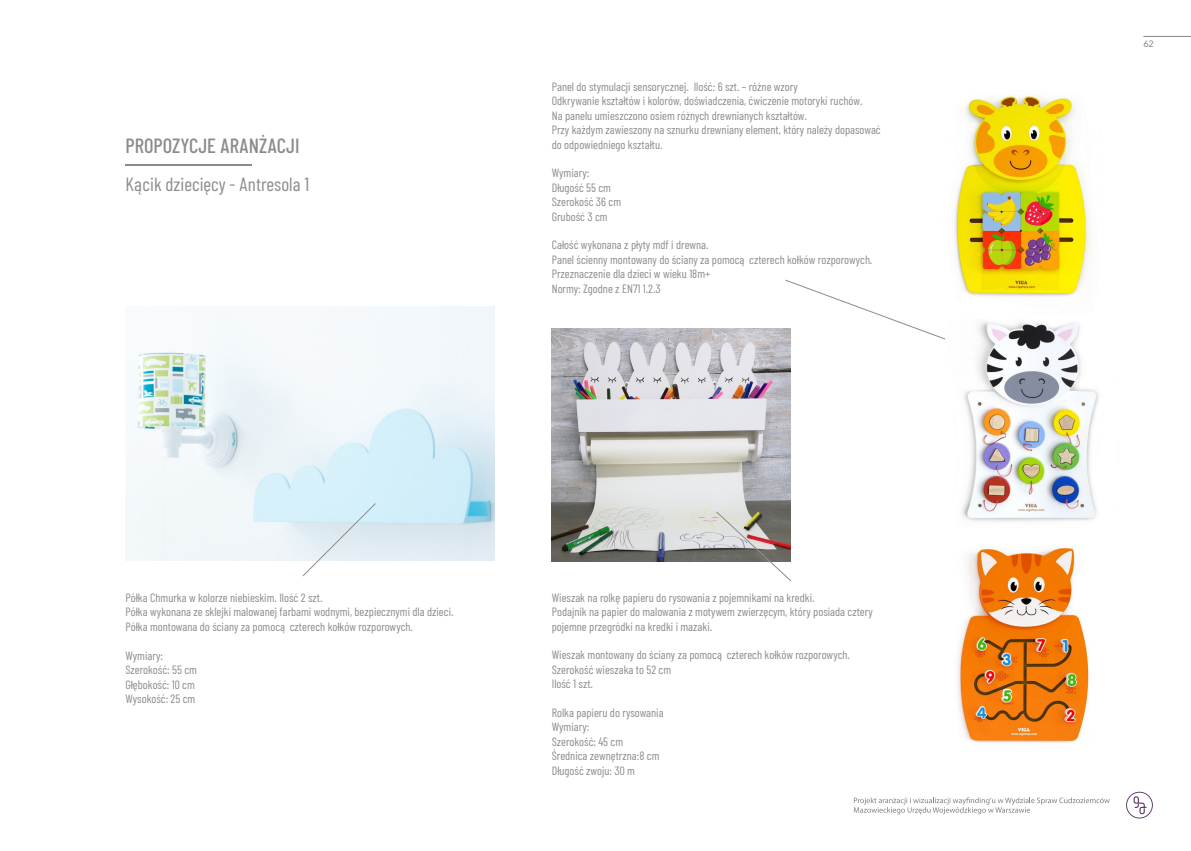
<style>
.page{position:relative;width:1191px;height:851px;background:#fff}
.page>*{position:absolute;margin:0;border:0;box-sizing:border-box;transform-origin:0 0}
.t1{font:500 20.5px "Barlow Condensed";color:#898c8d}
.t2{font:19px "Barlow Condensed";color:#898c8d}
.t3{font:12px/14.4px "Barlow Condensed";color:#898c8d}
.t4{font:9px "Lato";color:#7f8586}
</style>
<div class="page">
<svg style="left:1126px;top:791px;width:26px;height:27px"></svg>
<svg style="left:853px;top:797px;width:256px;height:17px"></svg>
<hr style="left:1143px;top:36px;width:48px;height:1px;background:#7f8586">
<img style="left:552px;top:329px;width:239px;height:232px">
<img style="left:962px;top:322px;width:137px;height:200px">
<svg style="left:784px;top:279px;width:161px;height:61px"></svg>
<svg style="left:715px;top:510px;width:77px;height:72px"></svg>
<hr style="left:125px;top:164px;width:127px;height:2px;background:#898c8d">
<img style="left:957px;top:547px;width:132px;height:196px">
<img style="left:908px;top:96px;width:183px;height:223px">
<img style="left:125px;top:306px;width:369px;height:254px">
<svg style="left:301px;top:502px;width:76px;height:75px"></svg>
<p class="t1" style="left:125px;top:133px;width:175px">PROPOZYCJE ARANŻACJI</p>
<p class="t2" style="left:125px;top:172px;width:185px">Kącik dziecięcy - Antresola 1</p>
<p class="t3" style="left:552px;top:79px;width:312px">Panel do stymulacji sensorycznej. Ilość: 6 szt. – różne wzory<br>Odkrywanie kształtów i kolorów, doświadczenia, ćwiczenie motoryki ruchów.</p>
<p class="t3" style="left:552px;top:108px;width:257px">Na panelu umieszczono osiem różnych drewnianych kształtów.</p>
<p class="t3" style="left:552px;top:122px;width:330px">Przy każdym zawieszony na sznurku drewniany element, który należy dopasować do odpowiedniego kształtu.</p>
<p class="t3" style="left:552px;top:165px;width:71px">Wymiary:<br>Długość 55 cm<br>Szerokość 36 cm<br>Grubość 3 cm</p>
<p class="t3" style="left:552px;top:237px;width:158px">Całość wykonana z płyty mdf i drewna.</p>
<p class="t3" style="left:552px;top:252px;width:322px">Panel ścienny montowany do ściany za pomocą czterech kołków rozporowych.</p>
<p class="t3" style="left:552px;top:266px;width:160px">Przeznaczenie dla dzieci w wieku 18m+<br>Normy: Zgodne z EN71 1.2.3</p>
<p class="t3" style="left:125px;top:590px;width:329px">Półka Chmurka w kolorze niebieskim. Ilość 2 szt.<br>Półka wykonana ze sklejki malowanej farbami wodnymi, bezpiecznymi dla dzieci.<br>Półka montowana do ściany za pomocą czterech kołków rozporowych.</p>
<p class="t3" style="left:125px;top:647px;width:73px">Wymiary:<br>Szerokość: 55 cm<br>Głębokość: 10 cm<br>Wysokość: 25 cm</p>
<p class="t3" style="left:552px;top:589px;width:323px">Wieszak na rolkę papieru do rysowania z pojemnikami na kredki.<br>Podajnik na papier do malowania z motywem zwierzęcym, który posiada cztery pojemne przegródki na kredki i mazaki.</p>
<p class="t3" style="left:552px;top:647px;width:300px">Wieszak montowany do ściany za pomocą czterech kołków rozporowych.</p>
<p class="t3" style="left:552px;top:661px;width:121px">Szerokość wieszaka to 52 cm<br>Ilość 1 szt.</p>
<p class="t3" style="left:552px;top:705px;width:113px">Rolka papieru do rysowania<br>Wymiary:<br>Szerokość: 45 cm</p>
<p class="t3" style="left:552px;top:748px;width:109px">Średnica zewnętrzna:8 cm</p>
<p class="t3" style="left:552px;top:762px;width:85px">Długość zwoju: 30 m</p>
<p class="t4" style="left:1143px;top:38px;width:12px">62</p>
</div>
